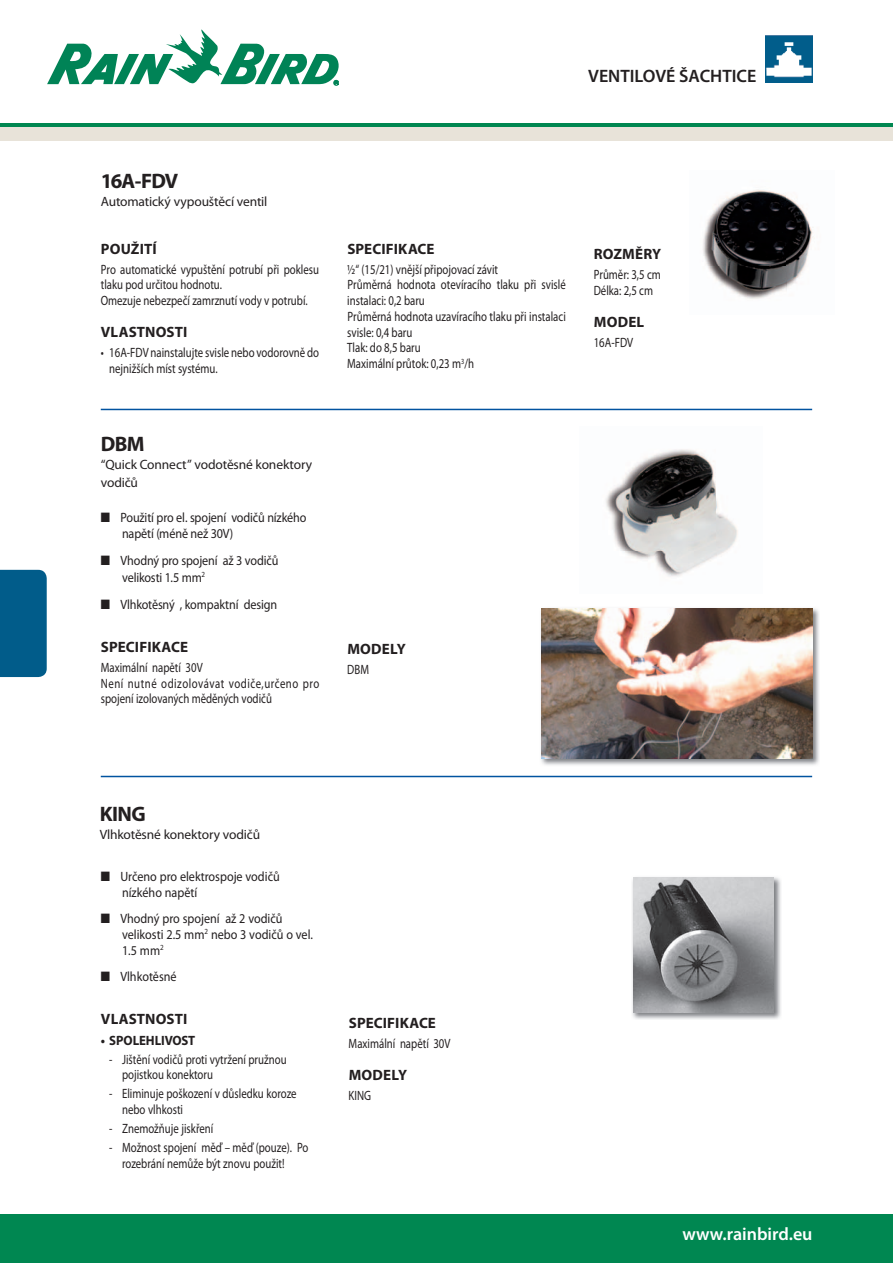
<style>
.page{position:relative;width:893px;height:1263px;background:#fff}
.page>*{position:absolute;margin:0;border:0;box-sizing:border-box;transform-origin:0 0}
.t1{font:700 21px "Myriad Pro";letter-spacing:-.03em;color:#231f20}
.t2{font:600 18px "Myriad Pro";color:#231f20}
.t3{font:600 18px "Myriad Pro";color:#fff}
.t4{font:700 15px "Myriad Pro";letter-spacing:.01em;color:#231f20}
.t5{font:13.5px/15.8px "Myriad Pro";color:#231f20;scale:.8 1}
.t6{font:13.5px/15.8px "Myriad Pro";color:#231f20;scale:.9 1}
.t7{font:13.5px/18px "Myriad Pro";color:#231f20}
.t8{font:700 13.5px "Myriad Pro";letter-spacing:-.01em;color:#231f20;scale:.95 1}
</style>
<div class="page">
<img style="left:766px;top:35px;width:47px;height:47px">
<div style="left:0;top:570px;width:47px;height:107px;background:#015c8a"></div>
<hr style="left:101px;top:409px;width:711px;height:1px;background:#0153a0">
<hr style="left:101px;top:776px;width:711px;height:1px;background:#0153a0">
<img style="left:632px;top:877px;width:149px;height:142px">
<img style="left:633px;top:877px;width:141px;height:135px">
<img style="left:541px;top:608px;width:278px;height:157px">
<img style="left:542px;top:609px;width:270px;height:150px">
<img style="left:606px;top:449px;width:132px;height:128px">
<img style="left:703px;top:189px;width:110px;height:110px">
<svg style="left:47px;top:29px;width:292px;height:57px"></svg>
<div style="left:0;top:123px;width:893px;height:5px;background:#008751"></div>
<div style="left:0;top:127px;width:893px;height:14px;background:#e8e3d9"></div>
<div style="left:0;top:1215px;width:893px;height:48px;background:#008751"></div>
<h2 class="t2" style="left:588px;top:65px;width:170px">VENTILOVÉ ŠACHTICE</h2>
<h1 class="t1" style="left:101px;top:167px;width:79px">16A-FDV</h1>
<p class="t7" style="left:101px;top:192px;width:168px">automatický vypouštěcí ventil</p>
<p class="t4" style="left:101px;top:239px;width:57px">POUŽITÍ</p>
<p class="t5" style="left:101px;top:261px;width:274px">Pro automatické vypuštění potrubí při poklesu tlaku pod určitou hodnotu.<br>Omezuje nebezpečí zamrznutí vody v potrubí.</p>
<p class="t4" style="left:101px;top:322px;width:88px">VLASTNOSTI</p>
<p class="t5" style="left:109px;top:344px;width:264px;text-indent:-8px">• 16A-FDV nainstalujte svisle nebo vodorovně do nejnižších míst systému.</p>
<h1 class="t1" style="left:101px;top:430px;width:45px">DBM</h1>
<p class="t7" style="left:101px;top:455px;width:213px">“Quick Connect” vodotěsné konektory vodičů</p>
<p class="t6" style="left:120px;top:508px;width:208px;line-height:16.5px">Použití pro el. spojení vodičů nízkého napětí (méně než 30V)</p>
<p class="t6" style="left:120px;top:552px;width:177px;line-height:16.5px">Vhodný pro spojení až 3 vodičů velikosti 1.5 mm<sup>2</sup></p>
<p class="t6" style="left:120px;top:596px;width:176px">Vlhkotěsný , kompaktní design</p>
<p class="t4" style="left:101px;top:637px;width:89px">SPECIFIKACE</p>
<p class="t5" style="left:101px;top:659px;width:275px">maximální napětí 30V<br>Není nutné odizolovávat vodiče,určeno pro spojení izolovaných měděných vodičů</p>
<p class="t4" style="left:347px;top:239px;width:89px">SPECIFIKACE</p>
<p class="t5" style="left:347px;top:261px;width:275px">½“ (15/21) vnější připojovací závit<br>Průměrná hodnota otevíracího tlaku při svislé instalaci: 0,2 baru<br>Průměrná hodnota uzavíracího tlaku při instalaci svisle: 0,4 baru<br>Tlak: do 8,5 baru<br>maximální průtok: 0,23 m<sup>3</sup>/h</p>
<p class="t4" style="left:347px;top:639px;width:60px">MODELY</p>
<p class="t5" style="left:347px;top:662px;width:29px">DBm</p>
<p class="t4" style="left:594px;top:244px;width:69px">ROZMĚRY</p>
<p class="t5" style="left:594px;top:267px;width:85px">Průměr: 3,5 cm<br>Délka: 2,5 cm</p>
<p class="t4" style="left:594px;top:312px;width:52px">MODEL</p>
<p class="t5" style="left:594px;top:334px;width:51px">16a-fDV</p>
<h1 class="t1" style="left:100px;top:800px;width:48px">KING</h1>
<p class="t7" style="left:100px;top:825px;width:162px">Vlhkotěsné konektory vodičů</p>
<p class="t6" style="left:120px;top:868px;width:179px">Určeno pro elektrospoje vodičů nízkého napětí</p>
<p class="t6" style="left:120px;top:910px;width:215px">Vhodný pro spojení až 2 vodičů velikosti 2.5 mm<sup>2</sup> nebo 3 vodičů o vel.<br>1.5 mm<sup>2</sup></p>
<p class="t6" style="left:120px;top:968px;width:64px">Vlhkotěsné</p>
<p class="t4" style="left:101px;top:1009px;width:88px">VLASTNOSTI</p>
<p class="t8" style="left:101px;top:1031px;width:101px">• SPOLEHLIVOST</p>
<p class="t5" style="left:122px;top:1051px;width:207px;text-indent:-13px">- Jištění vodičů proti vytržení pružnou pojistkou konektoru</p>
<p class="t5" style="left:122px;top:1086px;width:220px;text-indent:-13px">- eliminuje poškození v důsledku koroze nebo vlhkosti</p>
<p class="t5" style="left:109px;top:1120px;width:132px">- znemožňuje jiskření</p>
<p class="t5" style="left:122px;top:1139px;width:235px;text-indent:-13px">- Možnost spojení měď – měď (pouze). Po rozebrání nemůže být znovu použit!</p>
<p class="t4" style="left:349px;top:1013px;width:89px">SPECIFIKACE</p>
<p class="t5" style="left:349px;top:1036px;width:129px">maximální napětí 30V</p>
<p class="t4" style="left:349px;top:1065px;width:60px">MODELY</p>
<p class="t5" style="left:349px;top:1088px;width:30px">KiNG</p>
<h2 class="t3" style="left:682px;top:1220px;width:132px">www.rainbird.eu</h2>
</div>
